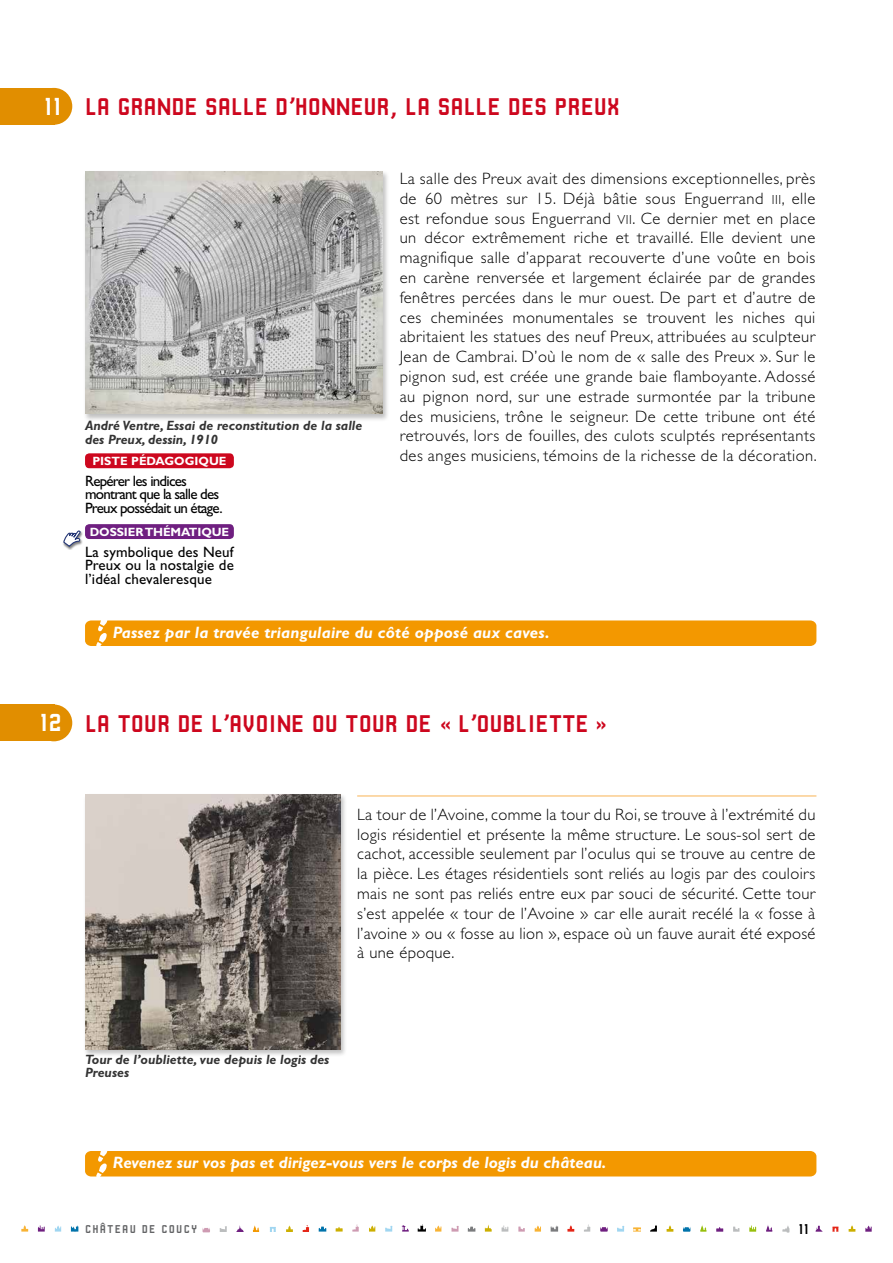
<style>
.page{position:relative;width:893px;height:1263px;background:#fff}
.page>*{position:absolute;margin:0;border:0;box-sizing:border-box;transform-origin:0 0}
.t1{font:25.95px "Robust CMN";color:#fff}
.t2{font:25.5px "Robust CMN";letter-spacing:-.005em;color:#cd071e}
.t3{font:300 16.5px/19.8px "Gill Sans";letter-spacing:.025em;color:#000;text-align:justify}
.t4{font:italic 700 16.5px "Gill Sans";color:#fff}
.t5{font:15px/13.5px "Gill Sans";letter-spacing:-.05em;color:#000}
.t6{font:15px "Robust CMN";color:#000}
.t7{font:italic 700 13.5px/13.5px "Gill Sans";color:#000}
.t8{font:700 12px "Gill Sans";letter-spacing:-.01em;color:#fff}
.t9{font:12px "Robust CMN";letter-spacing:.1em;color:#646567}
.s1{font-size:25.95px;color:#fff}
.s2{font-family:"Gill Sans Light SC800";font-weight:400;font-size:13.2px}
</style>
<div class="page">
<svg style="left:402px;top:1225px;width:7px;height:6px"></svg>
<svg style="left:369px;top:1225px;width:6px;height:6px"></svg>
<svg style="left:385px;top:1226px;width:7px;height:5px"></svg>
<svg style="left:435px;top:1225px;width:6px;height:6px"></svg>
<svg style="left:352px;top:1224px;width:7px;height:7px"></svg>
<svg style="left:319px;top:1226px;width:7px;height:5px"></svg>
<svg style="left:418px;top:1224px;width:8px;height:7px"></svg>
<svg style="left:832px;top:1226px;width:7px;height:6px"></svg>
<svg style="left:683px;top:1227px;width:7px;height:5px"></svg>
<svg style="left:700px;top:1225px;width:6px;height:7px"></svg>
<svg style="left:816px;top:1226px;width:6px;height:6px"></svg>
<svg style="left:865px;top:1225px;width:7px;height:7px"></svg>
<svg style="left:666px;top:1225px;width:7px;height:7px"></svg>
<svg style="left:749px;top:1225px;width:7px;height:7px"></svg>
<svg style="left:848px;top:1225px;width:7px;height:7px"></svg>
<svg style="left:71px;top:1225px;width:7px;height:6px"></svg>
<svg style="left:55px;top:1225px;width:6px;height:6px"></svg>
<svg style="left:38px;top:1225px;width:7px;height:6px"></svg>
<svg style="left:21px;top:1225px;width:7px;height:6px"></svg>
<svg style="left:567px;top:1225px;width:7px;height:6px"></svg>
<svg style="left:485px;top:1224px;width:7px;height:7px"></svg>
<svg style="left:518px;top:1226px;width:7px;height:5px"></svg>
<svg style="left:600px;top:1227px;width:8px;height:4px"></svg>
<svg style="left:617px;top:1226px;width:7px;height:5px"></svg>
<svg style="left:535px;top:1225px;width:6px;height:6px"></svg>
<svg style="left:650px;top:1225px;width:7px;height:6px"></svg>
<svg style="left:633px;top:1227px;width:8px;height:4px"></svg>
<svg style="left:451px;top:1226px;width:8px;height:5px"></svg>
<svg style="left:335px;top:1227px;width:8px;height:4px"></svg>
<svg style="left:716px;top:1227px;width:7px;height:5px"></svg>
<svg style="left:766px;top:1225px;width:6px;height:7px"></svg>
<svg style="left:468px;top:1226px;width:7px;height:5px"></svg>
<svg style="left:551px;top:1225px;width:7px;height:6px"></svg>
<svg style="left:733px;top:1226px;width:6px;height:6px"></svg>
<svg style="left:584px;top:1224px;width:6px;height:7px"></svg>
<svg style="left:501px;top:1225px;width:7px;height:6px"></svg>
<svg style="left:782px;top:1226px;width:8px;height:7px"></svg>
<svg style="left:236px;top:1225px;width:8px;height:7px"></svg>
<svg style="left:253px;top:1225px;width:6px;height:7px"></svg>
<svg style="left:270px;top:1227px;width:6px;height:5px"></svg>
<svg style="left:286px;top:1225px;width:7px;height:7px"></svg>
<svg style="left:303px;top:1225px;width:6px;height:7px"></svg>
<svg style="left:220px;top:1226px;width:7px;height:6px"></svg>
<svg style="left:202px;top:1228px;width:8px;height:4px"></svg>
<div style="left:85px;top:620px;width:731px;height:26px;background:#f39800;border-radius:6px"></div>
<svg style="left:95px;top:620px;width:13px;height:26px"></svg>
<div style="left:0;top:88px;width:54px;height:37px;background:#e18e00"></div>
<div style="left:35px;top:88px;width:37px;height:37px;background:#e18e00;border-radius:50%"></div>
<hr style="left:357px;top:795px;width:459px;height:2px;background:#fbcd8d">
<div style="left:0;top:704px;width:54px;height:37px;background:#e18e00"></div>
<div style="left:35px;top:704px;width:37px;height:37px;background:#e18e00;border-radius:50%"></div>
<div style="left:85px;top:453px;width:149px;height:15px;background:#cd071e;border-radius:4px"></div>
<div style="left:85px;top:524px;width:149px;height:15px;background:#6f1f80;border-radius:4px"></div>
<div style="left:62px;top:530px;width:21px;height:20px;background:#000;opacity:.5"></div>
<svg style="left:62px;top:530px;width:19px;height:19px"></svg>
<div style="left:83px;top:793px;width:264px;height:265px;background:#000;opacity:.25"></div>
<img style="left:85px;top:794px;width:255px;height:255px">
<div style="left:85px;top:1151px;width:731px;height:25px;background:#f39800;border-radius:6px"></div>
<svg style="left:95px;top:1151px;width:13px;height:26px"></svg>
<div style="left:83px;top:171px;width:307px;height:251px;background:#000;opacity:.25"></div>
<img style="left:85px;top:171px;width:298px;height:243px">
<h2 class="t2" style="left:44px;top:93px;width:578px"><span class="s1">11</span> LA GRANDE SALLE D’HONNEUR, LA SALLE DES PREUX</h2>
<p class="t7" style="left:85px;top:419px;width:279px">André Ventre, Essai de reconstitution de la salle des Preux, dessin, 1910</p>
<p class="t8" style="left:92px;top:454px;width:136px">PISTE PÉDAGOGIQUE</p>
<p class="t5" style="left:85px;top:474px;width:139px">Repérer les indices montrant que la salle des<br>Preux possédait un étage.</p>
<p class="t8" style="left:90px;top:525px;width:141px">DOSSIER THÉMATIQUE</p>
<p class="t5" style="left:85px;top:545px;width:150px;text-align:justify">La symbolique des Neuf Preux ou la nostalgie de l’idéal chevaleresque</p>
<p class="t3" style="left:400px;top:169px;width:418px">La salle des Preux avait des dimensions exceptionnelles, près de 60 mètres sur 15. Déjà bâtie sous Enguerrand <span class="s2">iii</span>, elle est refondue sous Enguerrand <span class="s2">vii</span>. Ce dernier met en place un décor extrêmement riche et travaillé. Elle devient une magnifique salle d’apparat recouverte d’une voûte en bois en carène renversée et largement éclairée par de grandes fenêtres percées dans le mur ouest. De part et d’autre de ces cheminées monumentales se trouvent les niches qui abritaient les statues des neuf Preux, attribuées au sculpteur Jean de Cambrai. D’où le nom de « salle des Preux ». Sur le pignon sud, est créée une grande baie flamboyante. Adossé au pignon nord, sur une estrade surmontée par la tribune des musiciens, trône le seigneur. De cette tribune ont été retrouvés, lors de fouilles, des culots sculptés représentants des anges musiciens, témoins de la richesse de la décoration.</p>
<p class="t4" style="left:113px;top:623px;width:438px">Passez par la travée triangulaire du côté opposé aux caves.</p>
<h1 class="t1" style="left:40px;top:708px;width:24px">12</h1>
<h2 class="t2" style="left:85px;top:710px;width:525px">LA TOUR DE L’AVOINE OU TOUR DE « L’OUBLIETTE »</h2>
<p class="t3" style="left:357px;top:804px;width:460px">La tour de l’Avoine, comme la tour du Roi, se trouve à l’extrémité du logis résidentiel et présente la même structure. Le sous-sol sert de cachot, accessible seulement par l’oculus qui se trouve au centre de la pièce. Les étages résidentiels sont reliés au logis par des couloirs mais ne sont pas reliés entre eux par souci de sécurité. Cette tour s’est appelée « tour de l’Avoine » car elle aurait recélé la « fosse à l’avoine » ou « fosse au lion », espace où un fauve aurait été exposé à une époque.</p>
<p class="t7" style="left:85px;top:1052px;width:246px">Tour de l’oubliette, vue depuis le logis des<br>Preuses</p>
<p class="t4" style="left:113px;top:1153px;width:495px">Revenez sur vos pas et dirigez-vous vers le corps de logis du château.</p>
<p class="t9" style="left:85px;top:1222px;width:114px">CHÂTEAU DE COUCY</p>
<p class="t6" style="left:798px;top:1220px;width:12px">11</p>
</div>
